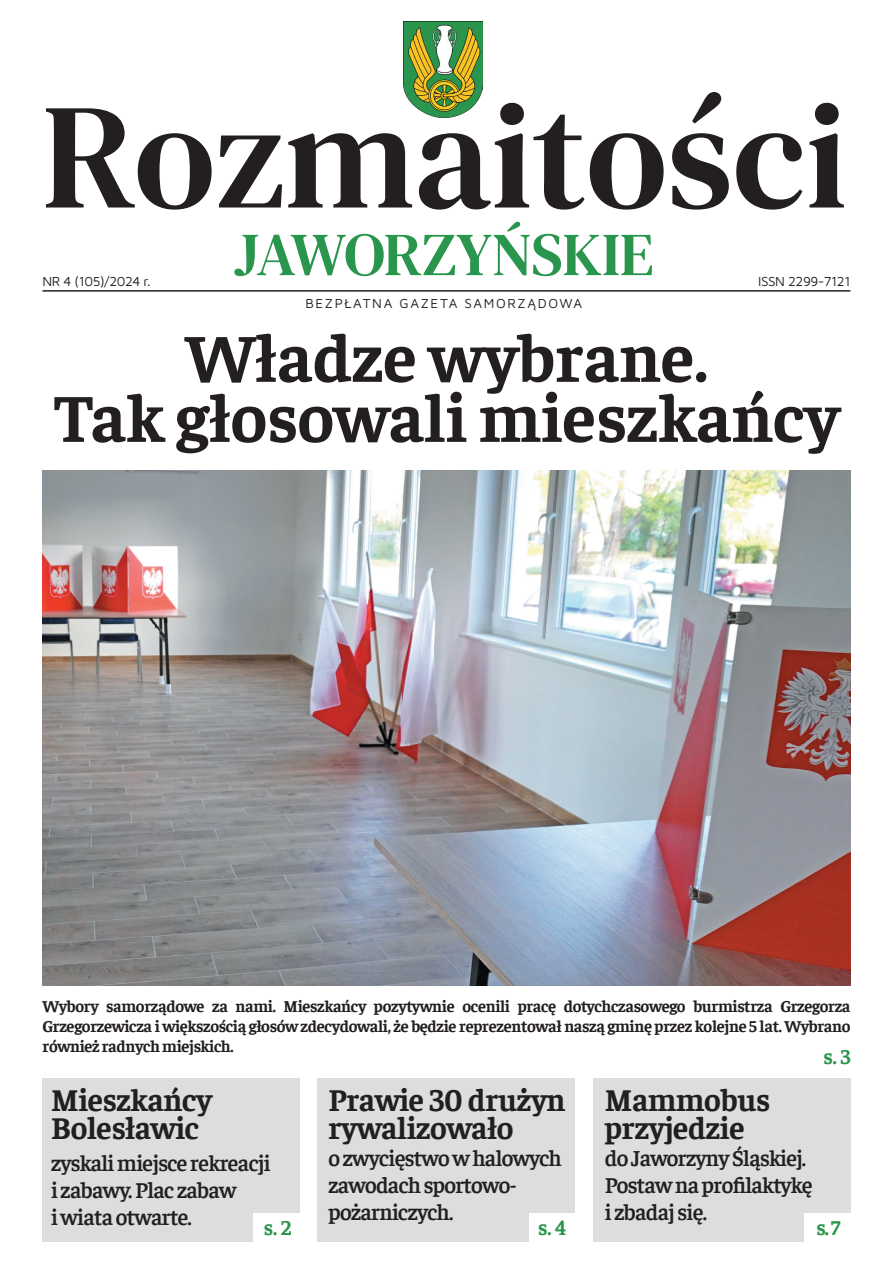
<style>
.page{position:relative;width:893px;height:1263px;background:#fff}
.page>*{position:absolute;margin:0;border:0;box-sizing:border-box;transform-origin:0 0}
.t1{font:150px "DM Serif Text";color:#231f20}
.t2{font:700 69px/60px "Faustina";color:#231f20;text-align:center}
.t3{font:60.9px "DM Serif Text";letter-spacing:-.005em;color:#2a954c}
.t4{font:700 31.5px/28.5px "Faustina";letter-spacing:-.01em;color:#231f20}
.t5{font:600 22.5px/27px "Faustina";letter-spacing:-.03em;color:#231f20}
.t6{font:700 21px "Faustina";color:#2a954c}
.t7{font:700 16.5px/19.8px "Faustina";letter-spacing:-.02em;color:#231f20;text-align:justify}
.t8{font:13.5px "Maven Pro";letter-spacing:-.03em;color:#231f20}
.t9{font:13.5px "Maven Pro";letter-spacing:.11em;color:#231f20}
</style>
<div class="page">
<img style="left:404px;top:21px;width:78px;height:97px">
<hr style="left:43px;top:290px;width:807px;height:2px;background:#231f20">
<div style="left:43px;top:1078px;width:257px;height:164px;background:#dcdddf"></div>
<div style="left:254px;top:1213px;width:46px;height:29px;background:#fff"></div>
<div style="left:593px;top:1078px;width:257px;height:164px;background:#dcdddf"></div>
<div style="left:804px;top:1213px;width:46px;height:29px;background:#fff"></div>
<div style="left:318px;top:1078px;width:257px;height:164px;background:#dcdddf"></div>
<div style="left:529px;top:1213px;width:46px;height:29px;background:#fff"></div>
<img style="left:43px;top:471px;width:807px;height:514px">
<h1 class="t1" style="left:43px;top:70px;width:806px">Rozmaitości</h1>
<h3 class="t3" style="left:234px;top:219px;width:421px">JAWORZYŃSKIE</h3>
<p class="t9" style="left:305px;top:294px;width:278px">BEZPŁATNA GAZETA SAMORZĄDOWA</p>
<p class="t8" style="left:43px;top:272px;width:110px">NR 4 (105)/2024 r.</p>
<p class="t8" style="left:758px;top:272px;width:94px">ISSN 2299-7121</p>
<h2 class="t2" style="left:54px;top:323px;width:787px">Władze wybrane.<br>Tak głosowali mieszkańcy</h2>
<p class="t7" style="left:43px;top:995px;width:809px">Wybory samorządowe za nami. Mieszkańcy pozytywnie ocenili pracę dotychczasowego burmistrza Grzegorza Grzegorzewicza i większością głosów zdecydowali, że będzie reprezentował naszą gminę przez kolejne 5 lat. Wybrano również radnych miejskich.</p>
<h3 class="t4" style="left:51px;top:1083px;width:162px">Mieszkańcy<br>Bolesławic</h3>
<h3 class="t5" style="left:51px;top:1148px;width:221px">zyskali miejsce rekreacji i zabawy. Plac zabaw<br>i wiata otwarte.</h3>
<p class="t6" style="left:823px;top:1042px;width:28px">s. 3</p>
<h3 class="t4" style="left:328px;top:1083px;width:239px">Prawie 30 drużyn rywalizowało</h3>
<h3 class="t5" style="left:328px;top:1144px;width:235px">o zwycięstwo w halowych zawodach sportowo&shy;pożarniczych.</h3>
<h3 class="t4" style="left:605px;top:1083px;width:167px">Mammobus przyjedzie</h3>
<h3 class="t5" style="left:605px;top:1144px;width:209px">do Jaworzyny Śląskiej.<br>Postaw na profilaktykę i zbadaj się.</h3>
<p class="t6" style="left:538px;top:1213px;width:29px">s. 4</p>
<p class="t6" style="left:264px;top:1213px;width:29px">s. 2</p>
<p class="t6" style="left:816px;top:1213px;width:25px">s. 7</p>
</div>
